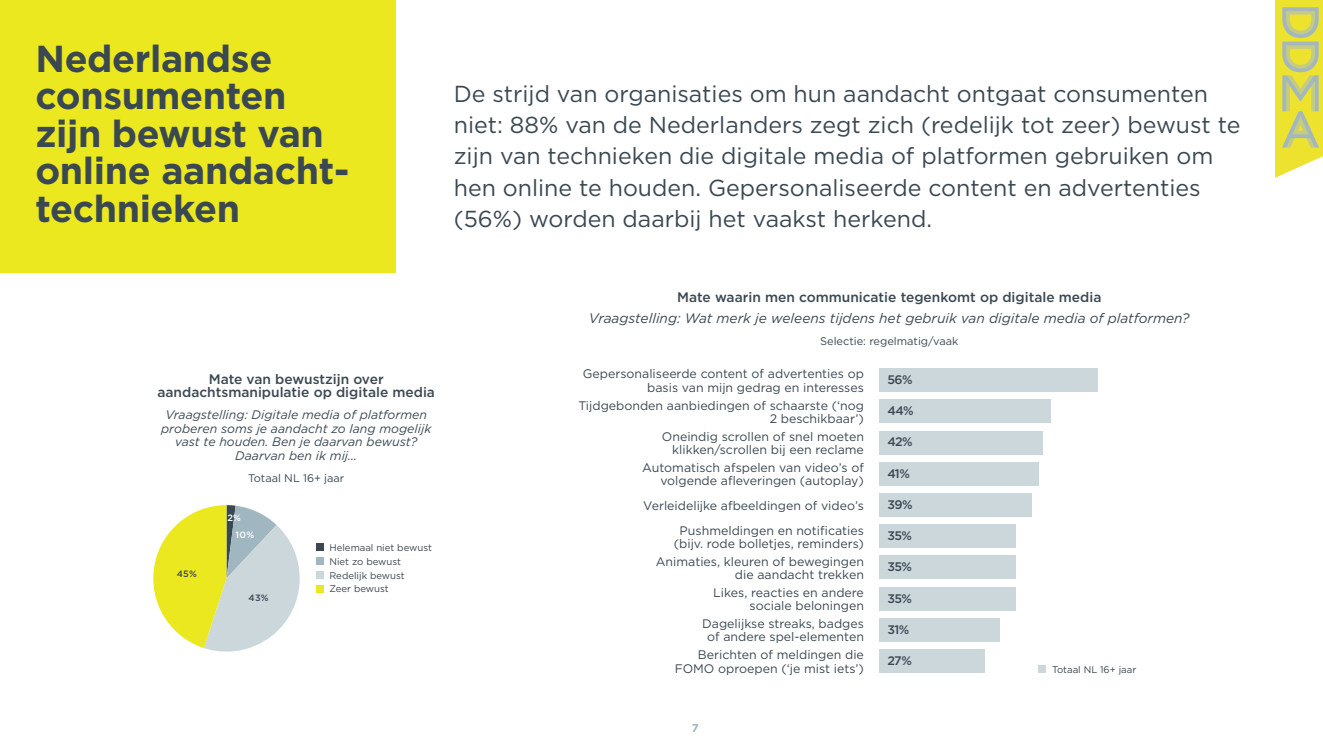
<style>
.page{position:relative;width:1323px;height:745px;background:#fff}
.page>*{position:absolute;margin:0;border:0;box-sizing:border-box;transform-origin:0 0}
.t1{font:700 37.5px/37.5px "Gotham";letter-spacing:-.01em;color:#3a4852}
.t2{font:23.12px/31.2px "Gotham";color:#3a4852}
.t3{font:500 13.75px/13.8px "Gotham";color:#3a4852;text-align:center}
.t4{font:italic 13.75px "Gotham";color:#3a4852}
.t5{font:12.38px/13px "Gotham";color:#3a4852;text-align:right}
.t6{font:italic 12.38px/13.8px "Gotham";color:#3a4852;text-align:center}
.t7{font:500 12.38px "Gotham";letter-spacing:-.045em;color:#3a4852}
.t8{font:700 11.25px "Gotham";color:#a0b6c0}
.t9{font:11px "Gotham";color:#3a4852}
.t10{font:9.62px/13.8px "Gotham";color:#3a4852}
.t11{font:500 9.12px "Gotham";color:#3a4852}
.t12{font:500 9.12px/16.5px "Gotham";color:#fff}
</style>
<div class="page">
<img style="left:1276px;top:1px;width:47px;height:176px">
<div style="left:0;top:0;width:395px;height:272px;background:#ece820"></div>
<div style="left:316px;top:543px;width:8px;height:7px;background:#3a4852"></div>
<div style="left:316px;top:556px;width:8px;height:8px;background:#a0b6c0"></div>
<div style="left:316px;top:570px;width:8px;height:8px;background:#ccd7dc"></div>
<div style="left:316px;top:584px;width:8px;height:8px;background:#ece820"></div>
<svg style="left:153px;top:505px;width:147px;height:147px"></svg>
<div style="left:1038px;top:665px;width:8px;height:7px;background:#ccd7dc"></div>
<div style="left:879px;top:368px;width:219px;height:23px;background:#ccd7dc"></div>
<div style="left:879px;top:399px;width:172px;height:23px;background:#ccd7dc"></div>
<div style="left:879px;top:430px;width:164px;height:24px;background:#ccd7dc"></div>
<div style="left:879px;top:461px;width:160px;height:24px;background:#ccd7dc"></div>
<div style="left:879px;top:493px;width:152px;height:23px;background:#ccd7dc"></div>
<div style="left:879px;top:524px;width:137px;height:23px;background:#ccd7dc"></div>
<div style="left:879px;top:555px;width:137px;height:23px;background:#ccd7dc"></div>
<div style="left:879px;top:586px;width:137px;height:24px;background:#ccd7dc"></div>
<div style="left:879px;top:617px;width:121px;height:24px;background:#ccd7dc"></div>
<div style="left:879px;top:649px;width:106px;height:23px;background:#ccd7dc"></div>
<h1 class="t1" style="left:35px;top:39px;width:315px">Nederlandse consumenten zijn bewust van online aandacht&shy;technieken</h1>
<p class="t2" style="left:454px;top:77px;width:788px">De strijd van organisaties om hun aandacht ontgaat consumenten niet: 88% van de Nederlanders zegt zich (redelijk tot zeer) bewust te zijn van technieken die digitale media of platformen gebruiken om hen online te houden. Gepersonaliseerde content en advertenties (56%) worden daarbij het vaakst herkend.</p>
<p class="t3" style="left:157px;top:371px;width:279px">Mate van bewustzijn over aandachtsmanipulatie op digitale media</p>
<p class="t6" style="left:161px;top:407px;width:272px">Vraagstelling: Digitale media of platformen proberen soms je aandacht zo lang mogelijk vast te houden. Ben je daarvan bewust?<br>Daarvan ben ik mij...</p>
<p class="t9" style="left:248px;top:470px;width:98px">Totaal NL 16+ jaar</p>
<p class="t11" style="left:177px;top:567px;width:21px">45%</p>
<p class="t12" style="left:236px;top:509px;width:20px;text-indent:-8px">2%<br>10%</p>
<p class="t11" style="left:249px;top:591px;width:22px">43%</p>
<p class="t10" style="left:329px;top:540px;width:104px">Helemaal niet bewust<br>Niet zo bewust<br>Redelijk bewust<br>Zeer bewust</p>
<p class="t3" style="left:677px;top:290px;width:426px">Mate waarin men communicatie tegenkomt op digitale media</p>
<p class="t4" style="left:589px;top:309px;width:602px">Vraagstelling: Wat merk je weleens tijdens het gebruik van digitale media of platformen?</p>
<p class="t9" style="left:820px;top:334px;width:140px">Selectie: regelmatig/vaak</p>
<p class="t5" style="left:583px;top:367px;width:283px">Gepersonaliseerde content of advertenties op basis van mijn gedrag en interesses</p>
<p class="t7" style="left:887px;top:371px;width:27px">56%</p>
<p class="t5" style="left:578px;top:398px;width:287px">Tijdgebonden aanbiedingen of schaarste (‘nog<br>2 beschikbaar’)</p>
<p class="t7" style="left:887px;top:402px;width:28px">44%</p>
<p class="t5" style="left:662px;top:429px;width:204px">Oneindig scrollen of snel moeten klikken/scrollen bij een reclame</p>
<p class="t7" style="left:887px;top:433px;width:27px">42%</p>
<p class="t5" style="left:642px;top:460px;width:223px">Automatisch afspelen van video’s of volgende afleveringen (autoplay)</p>
<p class="t7" style="left:887px;top:465px;width:24px">41%</p>
<p class="t5" style="left:643px;top:498px;width:222px">Verleidelijke afbeeldingen of video’s</p>
<p class="t7" style="left:887px;top:496px;width:27px">39%</p>
<p class="t5" style="left:674px;top:523px;width:192px;text-align:center">Pushmeldingen en notificaties (bijv. rode bolletjes, reminders)</p>
<p class="t7" style="left:887px;top:527px;width:26px">35%</p>
<p class="t5" style="left:656px;top:554px;width:210px">Animaties, kleuren of bewegingen die aandacht trekken</p>
<p class="t7" style="left:887px;top:558px;width:26px">35%</p>
<p class="t5" style="left:713px;top:585px;width:152px">Likes, reacties en andere sociale beloningen</p>
<p class="t7" style="left:887px;top:589px;width:26px">35%</p>
<p class="t5" style="left:702px;top:616px;width:163px;text-align:center">Dagelijkse streaks, badges of andere spel-elementen</p>
<p class="t7" style="left:887px;top:621px;width:24px">31%</p>
<p class="t5" style="left:675px;top:648px;width:191px">Berichten of meldingen die<br>FOMO oproepen (‘je mist iets’)</p>
<p class="t7" style="left:887px;top:652px;width:26px">27%</p>
<p class="t8" style="left:692px;top:720px;width:8px">7</p>
<p class="t10" style="left:1052px;top:662px;width:86px">Totaal NL 16+ jaar</p>
</div>
